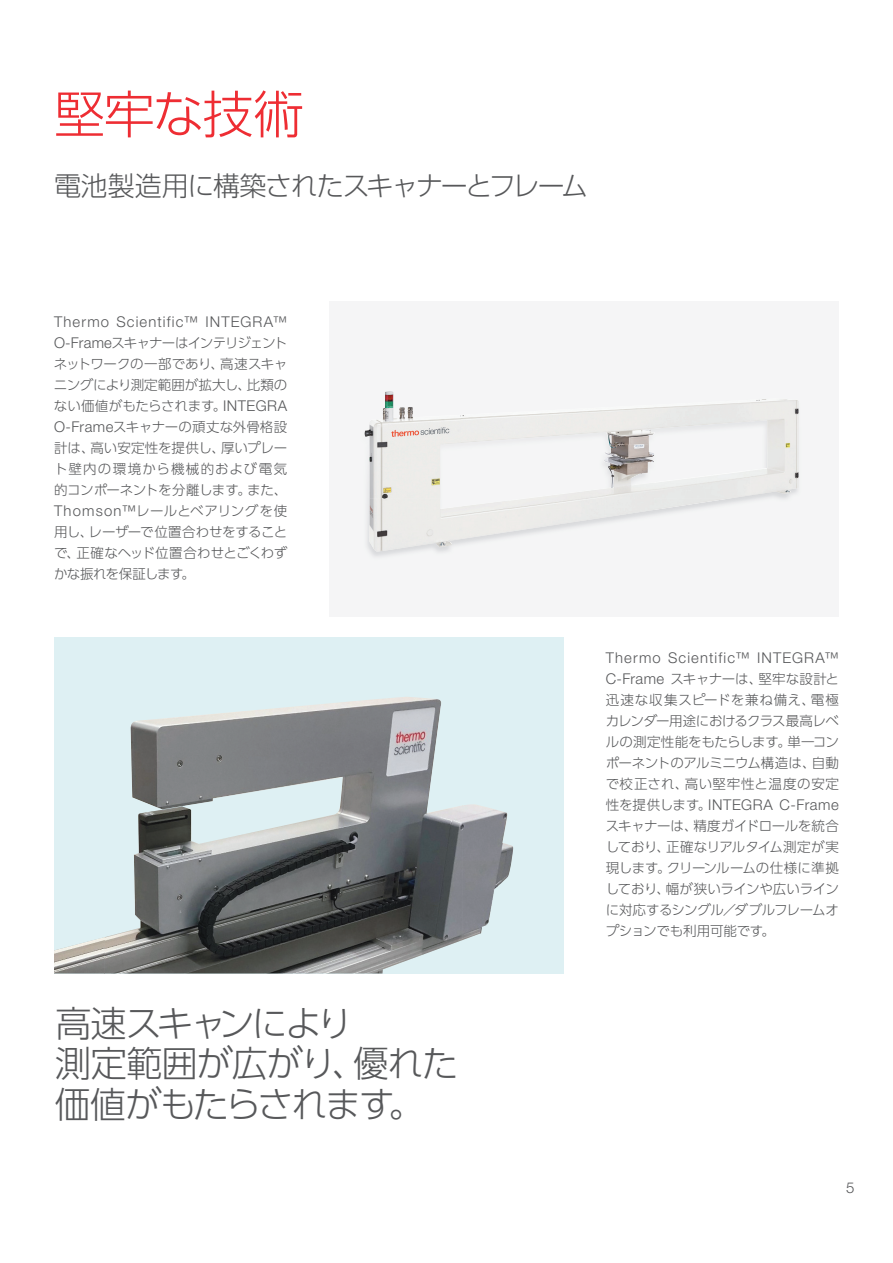
<style>
.page{position:relative;width:893px;height:1263px;background:#fff}
.page>*{position:absolute;margin:0;border:0;box-sizing:border-box;transform-origin:0 0}
.t1{font:300 51px "UD Shin Go Pro";letter-spacing:-.025em;color:#ee2d33}
.t2{font:300 36px/40.5px "UD Shin Go Pro";letter-spacing:-.05em;color:#57585a}
.t3{font:300 27px "UD Shin Go Pro";letter-spacing:-.055em;color:#57585a}
.t4{font:300 15px "Helvetica Neue LTW1 G";color:#57585a}
.t5{font:300 14.85px "Helvetica Neue LTW1 G";letter-spacing:.075em;color:#57585a}
.t6{font:300 14.85px "Helvetica Neue LTW1 G";letter-spacing:.04em;color:#57585a}
.t7{font:300 13.5px/21px "UD Shin Go Pro";letter-spacing:-.015em;color:#57585a;text-align:justify}
.s1{font-family:"Helvetica Neue LTW1 G";font-size:14.85px}
.s2{font-family:"UD Shin Go Pro";font-size:13.5px}
</style>
<div class="page">
<div style="left:54px;top:637px;width:509px;height:336px;background:#def0f3"></div>
<img style="left:54px;top:973px;width:328px;height:1px">
<img style="left:105px;top:697px;width:358px;height:276px">
<img style="left:462px;top:804px;width:51px;height:136px">
<img style="left:54px;top:937px;width:51px;height:36px">
<div style="left:330px;top:301px;width:509px;height:315px;background:#f5f5f6"></div>
<img style="left:364px;top:391px;width:426px;height:165px">
<img style="left:631px;top:445px;width:23px;height:40px">
<img style="left:440px;top:432px;width:174px;height:77px">
<svg style="left:610px;top:477px;width:4px;height:10px"></svg>
<img style="left:369px;top:391px;width:18px;height:31px">
<img style="left:461px;top:405px;width:193px;height:40px">
<img style="left:654px;top:400px;width:96px;height:98px">
<img style="left:750px;top:398px;width:49px;height:97px">
<img style="left:509px;top:452px;width:97px;height:80px">
<img style="left:606px;top:445px;width:8px;height:32px">
<img style="left:369px;top:498px;width:140px;height:54px">
<img style="left:654px;top:498px;width:77px;height:12px">
<h1 class="t1" style="left:54px;top:73px;width:252px">堅牢な技術</h1>
<h3 class="t3" style="left:54px;top:164px;width:536px">電池製造用に構築されたスキャナーとフレーム</h3>
<p class="t5" style="left:54px;top:313px;width:235px">Thermo Scientific™ INTEGRA™</p>
<p class="t7" style="left:54px;top:332px;width:235px"><span class="s1">O-Frame</span>スキャナーはインテリジェントネットワークの一部であり、高速スキャニングにより測定範囲が拡大し、比類のない価値がもたらされます。<span class="s1">INTEGRA O-Frame</span>スキャナーの頑丈な外骨格設計は、高い安定性を提供し、厚いプレート壁内の環境から機械的および電気的コンポーネントを分離します。また、<span class="s1">Thomson™</span>レールとベアリングを使用し、レーザーで位置合わせをすることで、正確なヘッド位置合わせとごくわずかな振れを保証します。</p>
<h2 class="t2" style="left:55px;top:1001px;width:405px">高速スキャンにより<br>測定範囲が広がり、優れた価値がもたらされます。</h2>
<p class="t5" style="left:606px;top:649px;width:235px">Thermo Scientific™ INTEGRA™</p>
<p class="t7" style="left:606px;top:668px;width:235px"><span class="s1">C-Frame</span> スキャナーは、堅牢な設計と迅速な収集スピードを兼ね備え、電極カレンダー用途におけるクラス最高レベルの測定性能をもたらします。単一コンポーネントのアルミニウム構造は、自動で校正され、高い堅牢性と温度の安定</p>
<p class="t6" style="left:606px;top:796px;width:235px"><span class="s2">性を提供します。</span>INTEGRA C-Frame</p>
<p class="t7" style="left:606px;top:815px;width:235px">スキャナーは、精度ガイドロールを統合しており、正確なリアルタイム測定が実現します。クリーンルームの仕様に準拠しており、幅が狭いラインや広いラインに対応するシングル／ダブルフレームオプションでも利用可能です。</p>
<p class="t4" style="left:846px;top:1178px;width:10px">5</p>
</div>
